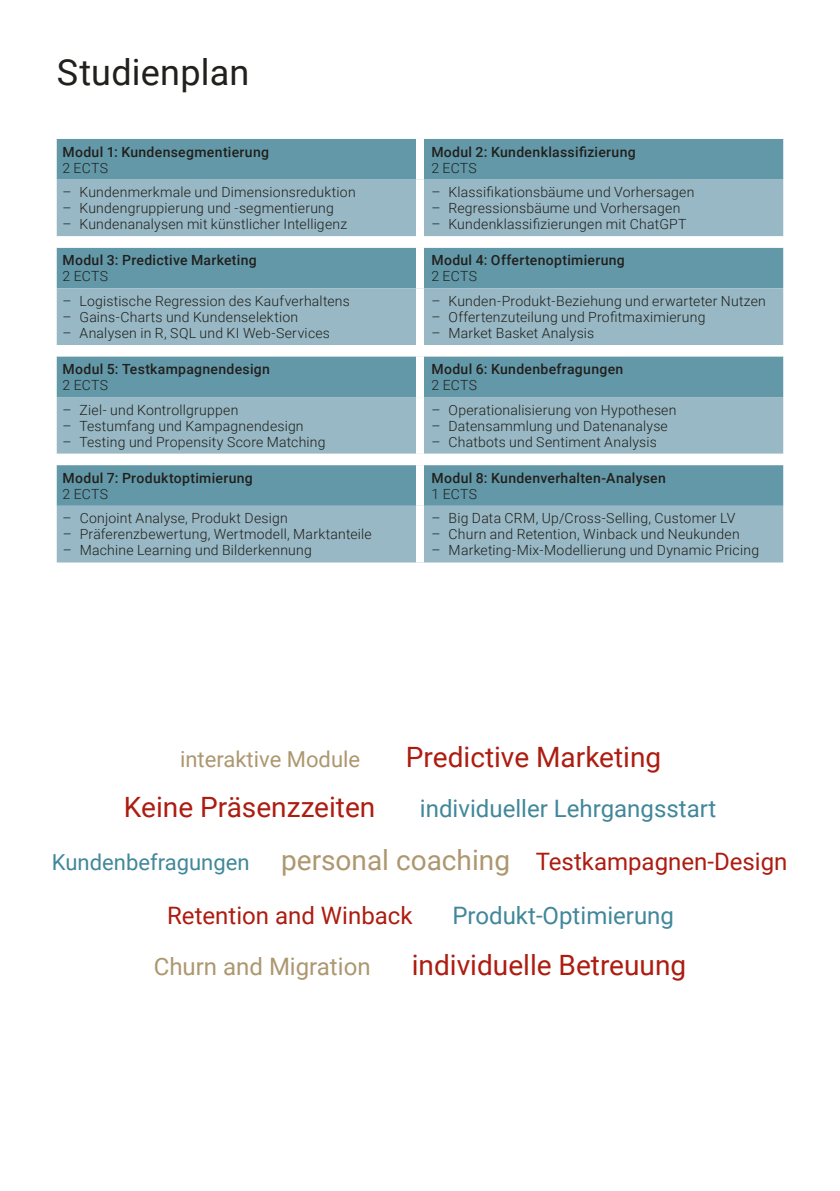
<style>
.page{position:relative;width:840px;height:1191px;background:#fff}
.page>*{position:absolute;margin:0;border:0;box-sizing:border-box;transform-origin:0 0}
.t1{font:36px "Roboto";letter-spacing:.005em;color:#21201c}
.t2{font:28px "Roboto";color:#ad1c10}
.t3{font:24px "Roboto";color:#41879a}
.t4{font:24px "Roboto";color:#ad1c10}
.t5{font:24px "Roboto";color:#ad9770}
.t6{font:22px "Roboto";color:#41879a}
.t7{font:22px "Roboto";color:#ad9770}
.t8{font:300 14px "Roboto";letter-spacing:.015em;color:#21201c}
.t9{font:500 14px "Roboto";letter-spacing:.025em;color:#21201c}
.s1{font-size:28px;color:#ad9770}
</style>
<div class="page">
<div style="left:57px;top:139px;width:725px;height:41px;background:#6398a9"></div>
<svg style="left:57px;top:180px;width:725px;height:382px;fill:#97b8c4"></svg>
<svg style="left:57px;top:236px;width:725px;height:229px;fill:#97b8c4"></svg>
<div style="left:416px;top:139px;width:8px;height:41px;background:#fff"></div>
<div style="left:416px;top:180px;width:8px;height:56px;background:#fff"></div>
<div style="left:416px;top:236px;width:8px;height:12px;background:#fff"></div>
<div style="left:416px;top:248px;width:8px;height:40px;background:#fff"></div>
<div style="left:416px;top:288px;width:8px;height:57px;background:#fff"></div>
<div style="left:416px;top:345px;width:8px;height:11px;background:#fff"></div>
<div style="left:416px;top:356px;width:8px;height:41px;background:#fff"></div>
<div style="left:416px;top:397px;width:8px;height:57px;background:#fff"></div>
<div style="left:416px;top:454px;width:8px;height:11px;background:#fff"></div>
<div style="left:416px;top:465px;width:8px;height:41px;background:#fff"></div>
<div style="left:416px;top:506px;width:8px;height:56px;background:#fff"></div>
<h1 class="t1" style="left:57px;top:47px;width:194px">Studienplan</h1>
<p class="t9" style="left:62px;top:142px;width:208px">Modul 1: Kundensegmentierung</p>
<p class="t8" style="left:62px;top:158px;width:47px">2 ECTS</p>
<p class="t9" style="left:431px;top:142px;width:206px">Modul 2: Kundenklassifizierung</p>
<p class="t8" style="left:431px;top:158px;width:47px">2 ECTS</p>
<p class="t8" style="left:62px;top:182px;width:294px">– Kundenmerkmale und Dimensionsreduktion</p>
<p class="t8" style="left:62px;top:198px;width:273px">– Kundengruppierung und -segmentierung</p>
<p class="t8" style="left:62px;top:214px;width:286px">– Kundenanalysen mit künstlicher Intelligenz</p>
<p class="t8" style="left:431px;top:182px;width:264px">– Klassifikationsbäume und Vorhersagen</p>
<p class="t8" style="left:431px;top:198px;width:250px">– Regressionsbäume und Vorhersagen</p>
<p class="t8" style="left:431px;top:214px;width:256px">– Kundenklassifizierungen mit ChatGPT</p>
<p class="t9" style="left:62px;top:250px;width:196px">Modul 3: Predictive Marketing</p>
<p class="t8" style="left:62px;top:266px;width:47px">2 ECTS</p>
<p class="t9" style="left:431px;top:250px;width:195px">Modul 4: Offertenoptimierung</p>
<p class="t8" style="left:431px;top:266px;width:47px">2 ECTS</p>
<p class="t8" style="left:62px;top:291px;width:289px">– Logistische Regression des Kaufverhaltens</p>
<p class="t8" style="left:62px;top:307px;width:237px">– Gains-Charts und Kundenselektion</p>
<p class="t8" style="left:62px;top:323px;width:269px">– Analysen in R, SQL und KI Web-Services</p>
<p class="t8" style="left:431px;top:291px;width:336px">– Kunden-Produkt-Beziehung und erwarteter Nutzen</p>
<p class="t8" style="left:431px;top:307px;width:275px">– Offertenzuteilung und Profitmaximierung</p>
<p class="t8" style="left:431px;top:323px;width:164px">– Market Basket Analysis</p>
<p class="t9" style="left:63px;top:359px;width:209px">Modul 5: Testkampagnendesign</p>
<p class="t8" style="left:63px;top:375px;width:47px">2 ECTS</p>
<p class="t9" style="left:431px;top:359px;width:193px">Modul 6: Kundenbefragungen</p>
<p class="t8" style="left:431px;top:375px;width:47px">2 ECTS</p>
<p class="t8" style="left:63px;top:400px;width:177px">– Ziel- und Kontrollgruppen</p>
<p class="t8" style="left:63px;top:416px;width:242px">– Testumfang und Kampagnendesign</p>
<p class="t8" style="left:63px;top:432px;width:264px">– Testing und Propensity Score Matching</p>
<p class="t8" style="left:431px;top:400px;width:246px">– Operationalisierung von Hypothesen</p>
<p class="t8" style="left:431px;top:416px;width:238px">– Datensammlung und Datenanalyse</p>
<p class="t8" style="left:431px;top:432px;width:227px">– Chatbots und Sentiment Analysis</p>
<p class="t9" style="left:63px;top:468px;width:192px">Modul 7: Produktoptimierung</p>
<p class="t8" style="left:63px;top:484px;width:47px">2 ECTS</p>
<p class="t9" style="left:431px;top:468px;width:236px">Modul 8: Kundenverhalten-Analysen</p>
<p class="t8" style="left:431px;top:484px;width:47px">1 ECTS</p>
<p class="t8" style="left:63px;top:508px;width:226px">– Conjoint Analyse, Produkt Design</p>
<p class="t8" style="left:63px;top:524px;width:310px">– Präferenzbewertung, Wertmodell, Marktanteile</p>
<p class="t8" style="left:63px;top:540px;width:250px">– Machine Learning und Bilderkennung</p>
<p class="t8" style="left:431px;top:508px;width:305px">– Big Data CRM, Up/Cross-Selling, Customer LV</p>
<p class="t8" style="left:431px;top:524px;width:309px">– Churn and Retention, Winback und Neukunden</p>
<p class="t8" style="left:431px;top:540px;width:329px">– Marketing-Mix-Modellierung und Dynamic Pricing</p>
<h3 class="t7" style="left:180px;top:744px;width:181px">interaktive Module</h3>
<h2 class="t2" style="left:124px;top:787px;width:253px">Keine Präsenzzeiten</h2>
<h2 class="t2" style="left:406px;top:737px;width:257px">Predictive Marketing</h2>
<h3 class="t3" style="left:420px;top:792px;width:297px">individueller Lehrgangsstart</h3>
<h3 class="t6" style="left:52px;top:846px;width:459px">Kundenbefragungen <span class="s1">personal coaching</span></h3>
<h3 class="t4" style="left:535px;top:844px;width:253px">Testkampagnen-Design</h3>
<h3 class="t4" style="left:167px;top:898px;width:247px">Retention and Winback</h3>
<h3 class="t3" style="left:452px;top:898px;width:223px">Produkt-Optimierung</h3>
<h3 class="t5" style="left:154px;top:950px;width:218px">Churn and Migration</h3>
<h2 class="t2" style="left:411px;top:946px;width:276px">individuelle Betreuung</h2>
</div>
